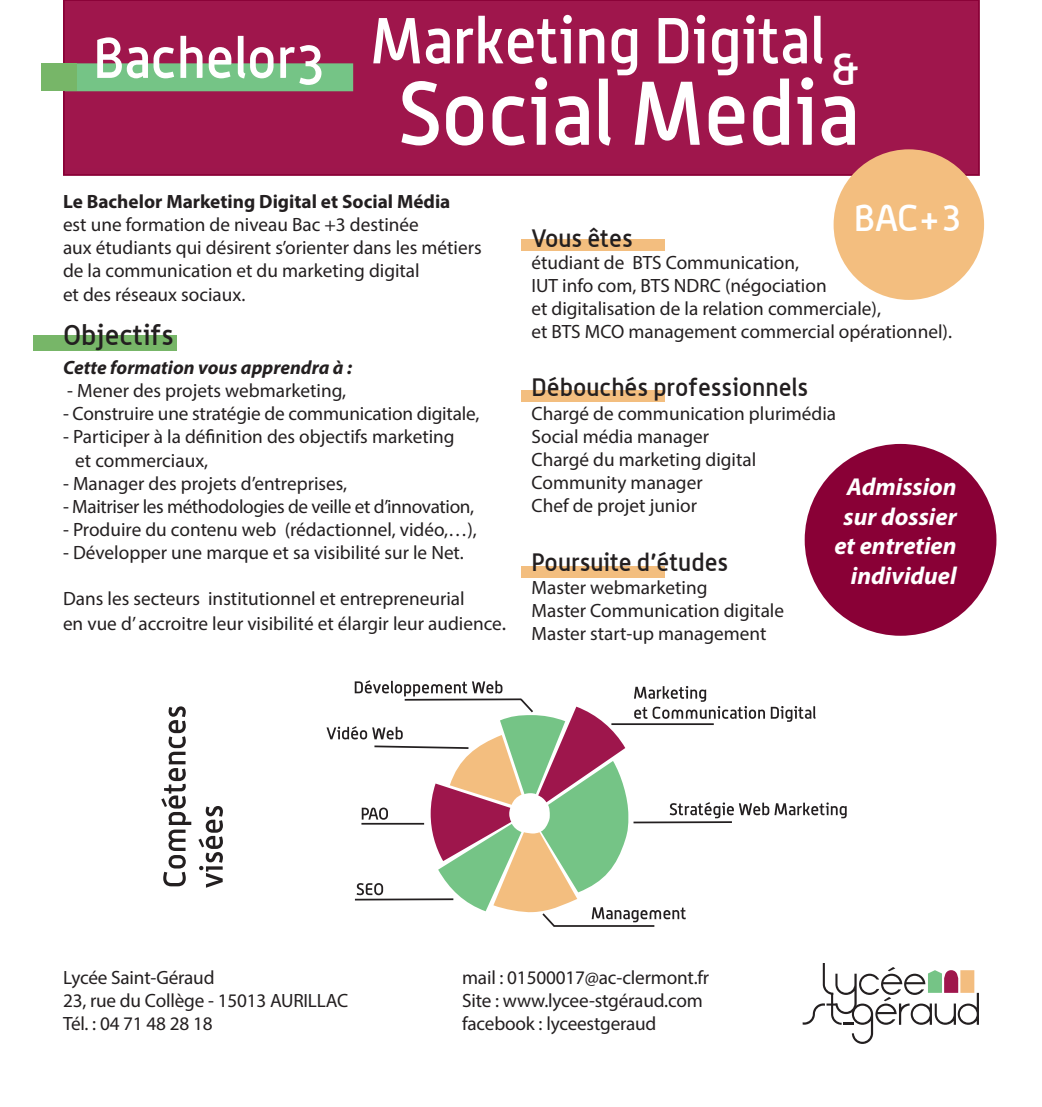
<style>
.page{position:relative;width:1042px;height:1107px;background:#fff}
.page>*{position:absolute;margin:0;border:0;box-sizing:border-box;transform-origin:0 0}
.t1{font:500 88.55px "Alwyn";color:#fff;scale:.96 1}
.t2{font:500 63.52px "Alwyn";color:#fff;scale:.96 1}
.t3{font:500 56.18px "Alwyn";color:#fff;scale:.96 1}
.t4{font:500 43.93px "Alwyn";color:#fff;scale:1.07 1}
.t5{font:500 36.75px "Alwyn";color:#fff}
.t6{font:500 28px "Alwyn";color:#231f20}
.t7{font:500 24.5px "Alwyn";color:#231f20}
.t8{font:italic 700 24.5px "Myriad Pro";color:#fff}
.t9{font:19.25px "Myriad Pro";color:#231f20}
.t10{font:19.25px "Myriad Pro";letter-spacing:-.02em;color:#231f20}
.t11{font:700 19.25px "Myriad Pro";color:#231f20}
.t12{font:italic 700 19.25px "Myriad Pro";color:#231f20}
.s1{font-size:21px}
</style>
<div class="page">
<div style="left:521px;top:566px;width:144px;height:11px;background:#f3be7f"></div>
<div style="left:521px;top:389px;width:144px;height:12px;background:#f3be7f"></div>
<div style="left:521px;top:239px;width:144px;height:12px;background:#f3be7f"></div>
<div style="left:33px;top:335px;width:144px;height:15px;background:#77b668"></div>
<div style="left:64px;top:0;width:915px;height:175px;background:#9e164c"></div>
<div style="left:76px;top:63px;width:277px;height:28px;background:#75c486"></div>
<div style="left:63px;top:0;width:917px;height:176px;border:2px solid #890036"></div>
<svg style="left:161px;top:706px;width:30px;height:180px"></svg>
<svg style="left:198px;top:806px;width:25px;height:81px"></svg>
<svg style="left:326px;top:680px;width:520px;height:247px"></svg>
<div style="left:833px;top:149px;width:151px;height:151px;background:#f3be7f;border-radius:50%"></div>
<svg style="left:802px;top:963px;width:177px;height:80px"></svg>
<div style="left:804px;top:444px;width:192px;height:191px;background:#890036;border-radius:50%"></div>
<div style="left:41px;top:63px;width:35px;height:28px;background:#77b668"></div>
<p class="t2" style="left:93px;top:2px;width:763px"><sub>Bachelor</sub> Marketing Digital</p>
<p class="t3" style="left:295px;top:30px;width:34px">3</p>
<p class="t4" style="left:829px;top:42px;width:32px">&amp;</p>
<p class="t1" style="left:399px;top:60px;width:480px">Social Media</p>
<p class="t11" style="left:63px;top:189px;width:389px">Le Bachelor Marketing Digital et Social Média</p>
<p class="t9" style="left:63px;top:213px;width:357px">est une formation de niveau Bac +3 destinée</p>
<p class="t9" style="left:63px;top:236px;width:420px">aux étudiants qui désirent s’orienter dans les métiers</p>
<p class="t9" style="left:63px;top:259px;width:358px">de la communication et du marketing digital</p>
<p class="t9" style="left:63px;top:282px;width:184px">et des réseaux sociaux.</p>
<p class="t6" style="left:63px;top:317px;width:112px">Objectifs</p>
<p class="t12" style="left:63px;top:355px;width:291px">Cette formation vous apprendra à :</p>
<p class="t9" style="left:67px;top:379px;width:281px">- Mener des projets webmarketing,</p>
<p class="t9" style="left:63px;top:402px;width:418px">- Construire une stratégie de communication digitale,</p>
<p class="t9" style="left:63px;top:425px;width:393px">- Participer à la définition des objectifs marketing</p>
<p class="t9" style="left:75px;top:448px;width:134px">et commerciaux,</p>
<p class="t9" style="left:63px;top:471px;width:286px">- Manager des projets d’entreprises,</p>
<p class="t10" style="left:63px;top:494px;width:413px">- Maitriser les méthodologies de veille et d’innovation,</p>
<p class="t9" style="left:63px;top:517px;width:415px">- Produire du contenu web (rédactionnel, vidéo,…),</p>
<p class="t9" style="left:63px;top:540px;width:402px">- Développer une marque et sa visibilité sur le Net.</p>
<p class="t9" style="left:63px;top:586px;width:403px">Dans les secteurs institutionnel et entrepreneurial</p>
<p class="t9" style="left:63px;top:612px;width:445px">en vue d’ accroitre leur visibilité et élargir leur audience<span class="s1">.</span></p>
<p class="t5" style="left:854px;top:195px;width:110px">BAC+3</p>
<p class="t7" style="left:531px;top:223px;width:103px">Vous êtes</p>
<p class="t9" style="left:531px;top:251px;width:269px">étudiant de BTS Communication,</p>
<p class="t9" style="left:531px;top:274px;width:297px">IUT info com, BTS NDRC (négociation</p>
<p class="t9" style="left:531px;top:296px;width:351px">et digitalisation de la relation commerciale),</p>
<p class="t9" style="left:531px;top:319px;width:422px">et BTS MCO management commercial opérationnel).</p>
<p class="t7" style="left:531px;top:373px;width:278px">Débouchés professionnels</p>
<p class="t9" style="left:531px;top:401px;width:306px">Chargé de communication plurimédia</p>
<p class="t9" style="left:531px;top:424px;width:179px">Social média manager</p>
<p class="t9" style="left:531px;top:447px;width:226px">Chargé du marketing digital</p>
<p class="t9" style="left:531px;top:470px;width:173px">Community manager</p>
<p class="t9" style="left:531px;top:493px;width:167px">Chef de projet junior</p>
<p class="t7" style="left:531px;top:547px;width:198px">Poursuite d’études</p>
<p class="t9" style="left:531px;top:575px;width:178px">Master webmarketing</p>
<p class="t9" style="left:531px;top:598px;width:254px">Master Communication digitale</p>
<p class="t9" style="left:531px;top:621px;width:237px">Master start-up management</p>
<p class="t8" style="left:847px;top:471px;width:111px">Admission</p>
<p class="t8" style="left:843px;top:500px;width:115px">sur dossier</p>
<p class="t8" style="left:834px;top:530px;width:124px">et entretien</p>
<p class="t8" style="left:851px;top:559px;width:107px">individuel</p>
<p class="t9" style="left:63px;top:965px;width:153px">Lycée Saint-Géraud</p>
<p class="t9" style="left:63px;top:988px;width:287px">23, rue du Collège - 15013 AURILLAC</p>
<p class="t9" style="left:63px;top:1011px;width:151px">Tél. : 04 71 48 28 18</p>
<p class="t9" style="left:462px;top:965px;width:249px">mail : 01500017@ac-clermont.fr</p>
<p class="t9" style="left:462px;top:988px;width:242px">Site : www.lycee-stgéraud.com</p>
<p class="t9" style="left:462px;top:1011px;width:196px">facebook : lyceestgeraud</p>
</div>
